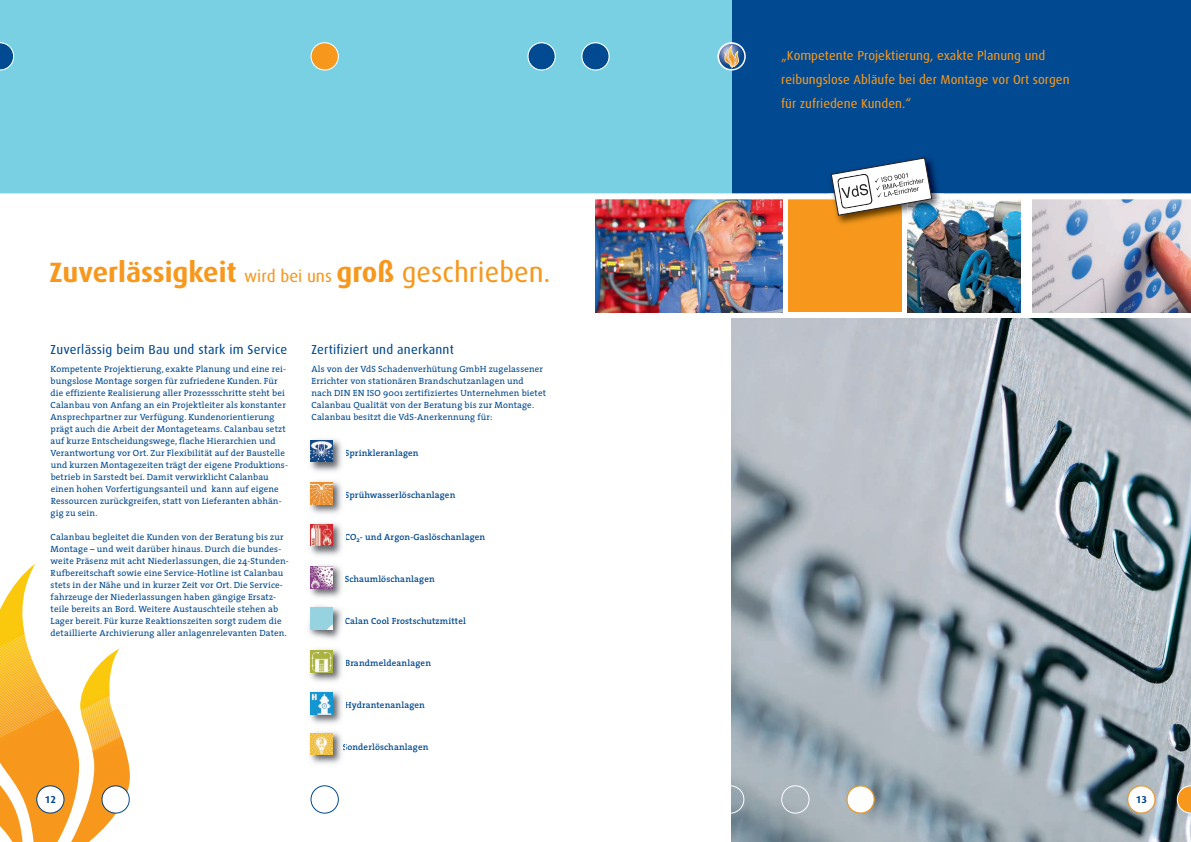
<style>
.page{position:relative;width:1191px;height:842px;background:#fff}
.page>*{position:absolute;margin:0;border:0;box-sizing:border-box;transform-origin:0 0}
.t1{font:700 28px "Dax";color:#f7981d}
.t2{font:13px/24px "Dax 10";color:#f7981d}
.t3{font:13px "Dax 10";letter-spacing:.015em;color:#014990}
.t4{font:700 10px "Dax";color:#014990}
.t5{font:9px/12px "The Serif";letter-spacing:.015em;color:#014990}
.t6{font:600 9px "The Serif";letter-spacing:.015em;color:#014990}
.s1{font-family:"Dax 10";font-weight:400;font-size:17px}
.s2{font-family:"Dax 10";font-weight:400}
</style>
<div class="page">
<div style="left:595px;top:0;width:596px;height:198px;background:#014990"></div>
<div style="left:595px;top:0;width:136px;height:198px;background:#78d0e2"></div>
<div style="left:0;top:0;width:595px;height:198px;background:#78d0e2"></div>
<img style="left:731px;top:318px;width:460px;height:524px">
<img style="left:1032px;top:199px;width:159px;height:113px">
<img style="left:907px;top:199px;width:113px;height:113px">
<div style="left:788px;top:198px;width:113px;height:114px;background:#f7981d"></div>
<svg style="left:1176px;top:785px;width:15px;height:29px"></svg>
<svg style="left:1127px;top:785px;width:28px;height:29px"></svg>
<svg style="left:781px;top:785px;width:28px;height:29px"></svg>
<svg style="left:846px;top:785px;width:28px;height:29px"></svg>
<svg style="left:731px;top:785px;width:13px;height:29px"></svg>
<svg style="left:717px;top:42px;width:29px;height:29px"></svg>
<img style="left:719px;top:44px;width:25px;height:25px;border-radius:13px">
<svg style="left:724px;top:45px;width:14px;height:23px"></svg>
<img style="left:595px;top:199px;width:187px;height:113px">
<div style="left:0;top:193px;width:1191px;height:6px;background:#fff"></div>
<img style="left:310px;top:439px;width:32px;height:33px">
<img style="left:310px;top:440px;width:22px;height:22px">
<img style="left:310px;top:481px;width:32px;height:33px">
<img style="left:310px;top:482px;width:22px;height:22px">
<img style="left:310px;top:523px;width:32px;height:33px">
<img style="left:310px;top:524px;width:22px;height:22px">
<img style="left:310px;top:565px;width:32px;height:33px">
<svg style="left:310px;top:566px;width:1px;height:22px"></svg>
<img style="left:311px;top:566px;width:21px;height:22px">
<img style="left:308px;top:605px;width:34px;height:34px">
<img style="left:310px;top:608px;width:22px;height:21px">
<img style="left:310px;top:732px;width:35px;height:32px">
<svg style="left:343px;top:744px;width:2px;height:6px"></svg>
<img style="left:310px;top:733px;width:22px;height:22px">
<img style="left:310px;top:649px;width:32px;height:33px">
<img style="left:310px;top:650px;width:22px;height:22px">
<img style="left:310px;top:691px;width:32px;height:33px">
<img style="left:310px;top:692px;width:22px;height:22px">
<img style="left:901px;top:199px;width:45px;height:19px">
<img style="left:932px;top:162px;width:7px;height:31px">
<img style="left:836px;top:216px;width:54px;height:8px">
<img style="left:829px;top:193px;width:115px;height:6px">
<svg style="left:830px;top:157px;width:102px;height:59px"></svg>
<svg style="left:581px;top:42px;width:28px;height:29px"></svg>
<svg style="left:527px;top:42px;width:29px;height:29px"></svg>
<svg style="left:310px;top:42px;width:29px;height:29px"></svg>
<svg style="left:0;top:42px;width:14px;height:29px"></svg>
<svg style="left:0;top:564px;width:130px;height:278px"></svg>
<svg style="left:310px;top:785px;width:29px;height:29px"></svg>
<h1 class="t1" style="left:50px;top:260px;width:502px">Zuverlässigkeit <span class="s1">wird bei uns</span> groß <span class="s2">geschrieben.</span></h1>
<h2 class="t3" style="left:51px;top:344px;width:238px">Zuverlässig beim Bau und stark im Service</h2>
<p class="t5" style="left:51px;top:364px;width:239px">Kompetente Projektierung, exakte Planung und eine rei&shy;bungslose Montage sorgen für zufriedene Kunden. Für die effiziente Realisierung aller Prozessschritte steht bei Calanbau von Anfang an ein Projektleiter als konstanter Ansprechpartner zur Verfügung. Kundenorientierung prägt auch die Arbeit der Montageteams. Calanbau setzt auf kurze Entscheidungswege, flache Hierarchien und Verantwortung vor Ort. Zur Flexibilität auf der Baustelle und kurzen Montagezeiten trägt der eigene Produktions&shy;betrieb in Sarstedt bei. Damit verwirklicht Calanbau einen hohen Vorfertigungsanteil und kann auf eigene Ressourcen zurückgreifen, statt von Lieferanten abhän&shy;gig zu sein.</p>
<p class="t5" style="left:51px;top:532px;width:240px">Calanbau begleitet die Kunden von der Beratung bis zur Montage – und weit darüber hinaus. Durch die bundes&shy;weite Präsenz mit acht Niederlassungen, die 24-Stunden-Rufbereitschaft sowie eine Service-Hotline ist Calanbau stets in der Nähe und in kurzer Zeit vor Ort. Die Service&shy;fahrzeuge der Niederlassungen haben gängige Ersatz&shy;teile bereits an Bord. Weitere Austauschteile stehen ab Lager bereit. Für kurze Reaktionszeiten sorgt zudem die detaillierte Archivierung aller anlagenrelevanten Daten.</p>
<p class="t4" style="left:45px;top:795px;width:13px">12</p>
<h2 class="t3" style="left:311px;top:344px;width:144px">Zertifiziert und anerkannt</h2>
<p class="t5" style="left:311px;top:364px;width:236px">Als von der VdS Schadenverhütung GmbH zugelassener Errichter von stationären Brandschutzanlagen und nach DIN EN ISO 9001 zertifiziertes Unternehmen bietet Calanbau Qualität von der Beratung bis zur Montage.<br>Calanbau besitzt die VdS-Anerkennung für:</p>
<p class="t6" style="left:345px;top:450px;width:75px">Sprinkleranlagen</p>
<p class="t6" style="left:345px;top:492px;width:112px">Sprühwasserlöschanlagen</p>
<p class="t6" style="left:345px;top:534px;width:142px">CO<sub>2</sub>- und Argon-Gaslöschanlagen</p>
<p class="t6" style="left:345px;top:576px;width:91px">Schaumlöschanlagen</p>
<p class="t6" style="left:345px;top:618px;width:123px">Calan Cool Frostschutzmittel</p>
<p class="t6" style="left:345px;top:660px;width:88px">Brandmeldeanlagen</p>
<p class="t6" style="left:345px;top:702px;width:82px">Hydrantenanlagen</p>
<p class="t6" style="left:343px;top:744px;width:87px">Sonderlöschanlagen</p>
<h2 class="t2" style="left:781px;top:44px;width:290px">„Kompetente Projektierung, exakte Planung und reibungslose Abläufe bei der Montage vor Ort sorgen für zufriedene Kunden.“</h2>
<p class="t4" style="left:1136px;top:795px;width:13px">13</p>
</div>
